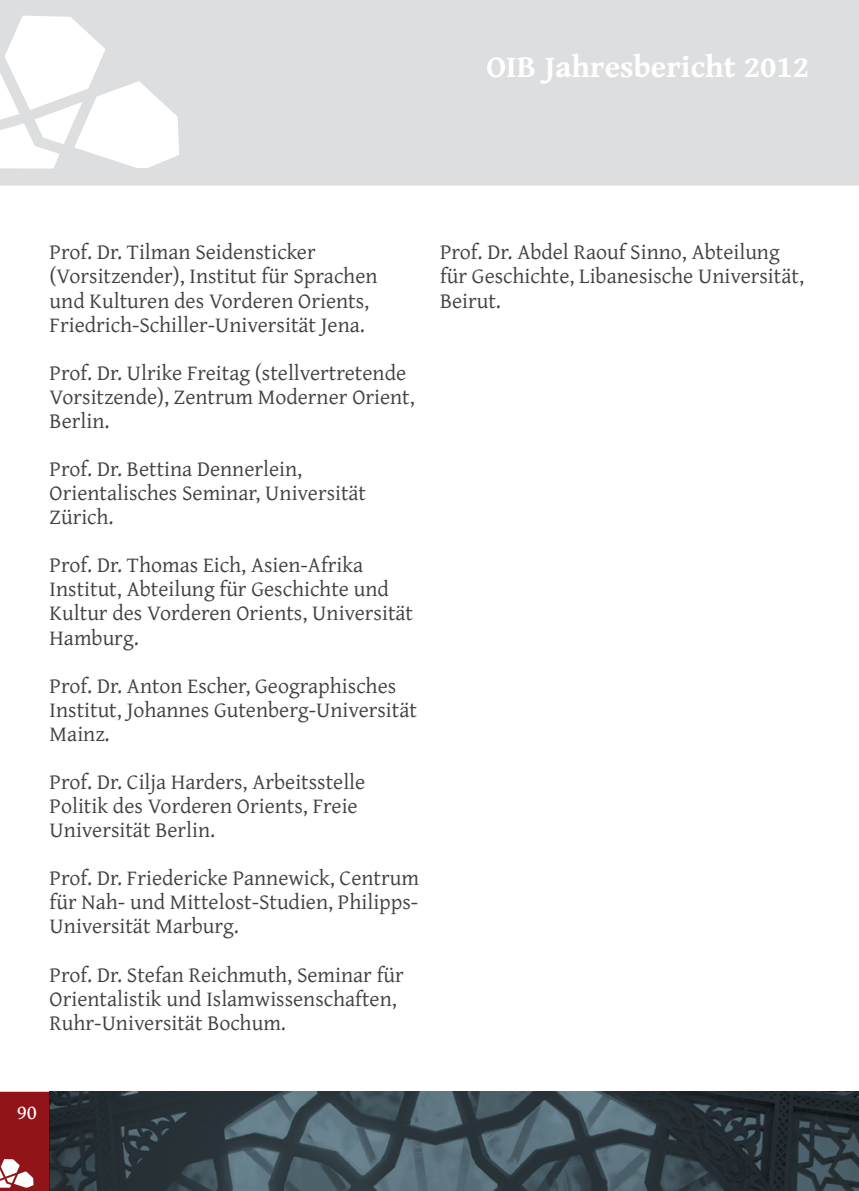
<style>
.page{position:relative;width:859px;height:1191px;background:#fff}
.page>*{position:absolute;margin:0;border:0;box-sizing:border-box;transform-origin:0 0}
.t1{font:700 31.5px "Gentium Book Basic";color:#fff}
.t2{font:21.88px/24.2px "Gentium Plus";color:#414042}
.t3{font:21px "Gentium Book Basic";color:#fff}
</style>
<div class="page">
<svg style="left:0;top:0;width:858px;height:186px;background:#e0e1e2"></svg>
<svg style="left:0;top:1091px;width:50px;height:100px;background:#9c3033"></svg>
<svg style="left:50px;top:1091px;width:808px;height:100px;background:#38474f"></svg>
<h1 class="t1" style="left:486px;top:43px;width:324px">OIB Jahresbericht 2012</h1>
<p class="t2" style="left:50px;top:238px;width:329px">Prof. Dr. Tilman Seidensticker (Vorsitzender), Institut für Sprachen und Kulturen des Vorderen Orients, Friedrich-Schiller-Universität Jena.</p>
<p class="t2" style="left:50px;top:359px;width:366px">Prof. Dr. Ulrike Freitag (stellvertretende<br>Vorsitzende), Zentrum Moderner Orient,<br>Berlin.</p>
<p class="t2" style="left:50px;top:455px;width:318px">Prof. Dr. Bettina Dennerlein,<br>Orientalisches Seminar, Universität<br>Zürich.</p>
<p class="t2" style="left:50px;top:551px;width:365px">Prof. Dr. Thomas Eich, Asien-Afrika<br>Institut, Abteilung für Geschichte und<br>Kultur des Vorderen Orients, Universität<br>Hamburg.</p>
<p class="t2" style="left:50px;top:671px;width:369px">Prof. Dr. Anton Escher, Geographisches<br>Institut, Johannes Gutenberg-Universität<br>Mainz.</p>
<p class="t2" style="left:50px;top:768px;width:317px">Prof. Dr. Cilja Harders, Arbeitsstelle<br>Politik des Vorderen Orients, Freie<br>Universität Berlin.</p>
<p class="t2" style="left:50px;top:864px;width:370px;text-align:justify">Prof. Dr. Friedericke Pannewick, Centrum für Nah- und Mittelost-Studien, Philipps-Universität Marburg.</p>
<p class="t2" style="left:50px;top:960px;width:355px">Prof. Dr. Stefan Reichmuth, Seminar für<br>Orientalistik und Islamwissenschaften,<br>Ruhr-Universität Bochum.</p>
<p class="t2" style="left:440px;top:238px;width:365px">Prof. Dr. Abdel Raouf Sinno, Abteilung für Geschichte, Libanesische Universität,<br>Beirut.</p>
<p class="t3" style="left:17px;top:1096px;width:22px">90</p>
</div>
